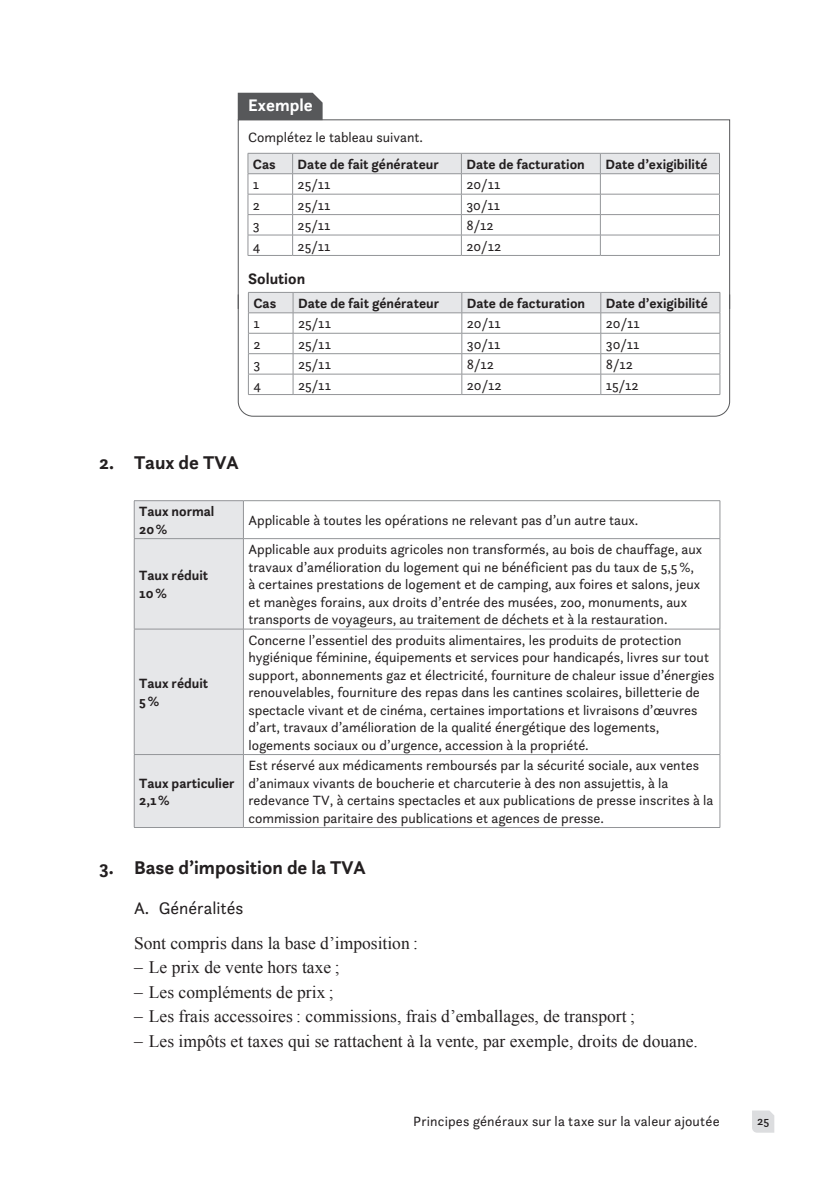
<style>
.page{position:relative;width:819px;height:1191px;background:#fff}
.page>*{position:absolute;margin:0;border:0;box-sizing:border-box;transform-origin:0 0}
.t1{font:700 19.25px "Questa Sans";color:#231f20}
.t2{font:17.5px "Times New Roman";color:#231f20}
.t3{font:17.5px "Questa Sans";color:#231f20}
.t4{font:700 17.5px "Questa Sans";color:#fff}
.t5{font:700 15.75px "Questa Sans";color:#231f20}
.t6{font:14px/17.5px "Questa Sans";color:#231f20}
.t7{font:700 14px/17.5px "Questa Sans";color:#231f20}
.t8{font:500 12.25px "Questa Sans";color:#231f20}
.s1{font-family:"Nimrod MT Std"}
</style>
<div class="page">
<svg style="left:752px;top:1110px;width:22px;height:22px"></svg>
<div style="left:238px;top:93px;width:84px;height:27px;background:#57585a"></div>
<svg style="left:238px;top:294px;width:492px;height:122px"></svg>
<hr style="left:248px;top:394px;width:45px;height:1px;background:#939598">
<hr style="left:293px;top:394px;width:169px;height:1px;background:#939598">
<hr style="left:462px;top:394px;width:138px;height:1px;background:#939598">
<hr style="left:600px;top:394px;width:120px;height:1px;background:#939598">
<svg style="left:248px;top:292px;width:472px;height:102px"></svg>
<hr style="left:248px;top:312px;width:45px;height:1px;background:#939598">
<hr style="left:293px;top:312px;width:169px;height:1px;background:#939598">
<hr style="left:462px;top:312px;width:138px;height:1px;background:#939598">
<div style="left:135px;top:501px;width:108px;height:326px;background:#e6e7e9"></div>
<hr style="left:134px;top:538px;width:109px;height:1px;background:#939598">
<hr style="left:243px;top:538px;width:477px;height:1px;background:#939598">
<hr style="left:134px;top:629px;width:109px;height:1px;background:#939598">
<hr style="left:243px;top:629px;width:477px;height:1px;background:#939598">
<hr style="left:134px;top:754px;width:109px;height:1px;background:#939598">
<hr style="left:243px;top:754px;width:477px;height:1px;background:#939598">
<hr style="left:243px;top:500px;width:477px;height:1px;background:#939598">
<hr style="left:719px;top:501px;width:1px;height:37px;background:#939598">
<hr style="left:719px;top:539px;width:1px;height:90px;background:#939598">
<hr style="left:719px;top:629px;width:1px;height:125px;background:#939598">
<hr style="left:719px;top:754px;width:1px;height:73px;background:#939598">
<hr style="left:243px;top:827px;width:477px;height:1px;background:#939598">
<hr style="left:134px;top:500px;width:109px;height:1px;background:#939598">
<hr style="left:134px;top:501px;width:1px;height:37px;background:#939598">
<hr style="left:243px;top:501px;width:1px;height:37px;background:#939598">
<hr style="left:134px;top:539px;width:1px;height:90px;background:#939598">
<hr style="left:243px;top:539px;width:1px;height:90px;background:#939598">
<hr style="left:134px;top:629px;width:1px;height:125px;background:#939598">
<hr style="left:243px;top:629px;width:1px;height:125px;background:#939598">
<hr style="left:134px;top:754px;width:1px;height:73px;background:#939598">
<hr style="left:243px;top:754px;width:1px;height:73px;background:#939598">
<hr style="left:134px;top:827px;width:109px;height:1px;background:#939598">
<hr style="left:248px;top:255px;width:44px;height:1px;background:#939598">
<hr style="left:292px;top:255px;width:169px;height:1px;background:#939598">
<hr style="left:461px;top:255px;width:139px;height:1px;background:#939598">
<hr style="left:600px;top:255px;width:119px;height:1px;background:#939598">
<svg style="left:248px;top:153px;width:472px;height:102px"></svg>
<hr style="left:248px;top:173px;width:44px;height:1px;background:#939598">
<hr style="left:292px;top:173px;width:169px;height:1px;background:#939598">
<hr style="left:461px;top:173px;width:139px;height:1px;background:#939598">
<hr style="left:600px;top:173px;width:119px;height:1px;background:#939598">
<p class="t4" style="left:248px;top:94px;width:66px">Exemple</p>
<p class="t6" style="left:248px;top:128px;width:176px">Complétez le tableau suivant.</p>
<p class="t7" style="left:253px;top:155px;width:24px">Cas</p>
<p class="t7" style="left:297px;top:155px;width:143px">Date de fait générateur</p>
<p class="t7" style="left:466px;top:155px;width:120px">Date de facturation</p>
<p class="t7" style="left:605px;top:155px;width:104px">Date d’exigibilité</p>
<p class="t6" style="left:253px;top:175px;width:8px">1</p>
<p class="t6" style="left:297px;top:175px;width:34px">25/11</p>
<p class="t6" style="left:466px;top:175px;width:36px">20/11</p>
<p class="t6" style="left:253px;top:196px;width:9px">2</p>
<p class="t6" style="left:297px;top:196px;width:34px">25/11</p>
<p class="t6" style="left:466px;top:196px;width:35px">30/11</p>
<p class="t6" style="left:253px;top:216px;width:8px">3</p>
<p class="t6" style="left:297px;top:216px;width:34px">25/11</p>
<p class="t6" style="left:466px;top:216px;width:29px">8/12</p>
<p class="t6" style="left:253px;top:237px;width:9px">4</p>
<p class="t6" style="left:297px;top:237px;width:34px">25/11</p>
<p class="t6" style="left:466px;top:237px;width:36px">20/12</p>
<p class="t5" style="left:248px;top:269px;width:59px">Solution</p>
<p class="t7" style="left:253px;top:294px;width:24px">Cas</p>
<p class="t7" style="left:298px;top:294px;width:143px">Date de fait générateur</p>
<p class="t7" style="left:467px;top:294px;width:120px">Date de facturation</p>
<p class="t7" style="left:605px;top:294px;width:104px">Date d’exigibilité</p>
<p class="t6" style="left:253px;top:314px;width:8px">1</p>
<p class="t6" style="left:298px;top:314px;width:34px">25/11</p>
<p class="t6" style="left:467px;top:314px;width:36px">20/11</p>
<p class="t6" style="left:605px;top:314px;width:36px">20/11</p>
<p class="t6" style="left:253px;top:335px;width:9px">2</p>
<p class="t6" style="left:298px;top:335px;width:34px">25/11</p>
<p class="t6" style="left:467px;top:335px;width:35px">30/11</p>
<p class="t6" style="left:605px;top:335px;width:35px">30/11</p>
<p class="t6" style="left:253px;top:355px;width:8px">3</p>
<p class="t6" style="left:298px;top:355px;width:34px">25/11</p>
<p class="t6" style="left:467px;top:355px;width:29px">8/12</p>
<p class="t6" style="left:605px;top:355px;width:29px">8/12</p>
<p class="t6" style="left:253px;top:376px;width:9px">4</p>
<p class="t6" style="left:298px;top:376px;width:34px">25/11</p>
<p class="t6" style="left:467px;top:376px;width:36px">20/12</p>
<p class="t6" style="left:605px;top:376px;width:34px">15/12</p>
<h1 class="t1" style="left:99px;top:450px;width:141px">2. Taux de TVA</h1>
<p class="t7" style="left:139px;top:502px;width:77px">Taux normal<br>20%</p>
<p class="t6" style="left:248px;top:511px;width:391px">Applicable à toutes les opérations ne relevant pas d’un autre taux.</p>
<p class="t7" style="left:139px;top:566px;width:71px">Taux réduit<br>10%</p>
<p class="t6" style="left:248px;top:540px;width:455px">Applicable aux produits agricoles non transformés, au bois de chauffage, aux travaux d’amélioration du logement qui ne bénéficient pas du taux de 5,5%, à certaines prestations de logement et de camping, aux foires et salons, jeux et manèges forains, aux droits d’entrée des musées, zoo, monuments, aux transports de voyageurs, au traitement de déchets et à la restauration.</p>
<p class="t7" style="left:139px;top:674px;width:71px">Taux réduit<br>5%</p>
<p class="t6" style="left:248px;top:631px;width:467px">Concerne l’essentiel des produits alimentaires, les produits de protection hygiénique féminine, équipements et services pour handicapés, livres sur tout support, abonnements gaz et électricité, fourniture de chaleur issue d’énergies renouvelables, fourniture des repas dans les cantines scolaires, billetterie de spectacle vivant et de cinéma, certaines importations et livraisons d’œuvres d’art, travaux d’amélioration de la qualité énergétique des logements, logements sociaux ou d’urgence, accession à la propriété.</p>
<p class="t6" style="left:248px;top:756px;width:466px">Est réservé aux médicaments remboursés par la sécurité sociale, aux ventes d’animaux vivants de boucherie et charcuterie à des non assujettis, à la redevance TV, à certains spectacles et aux publications de presse inscrites à la commission paritaire des publications et agences de presse.</p>
<h1 class="t1" style="left:99px;top:854px;width:268px">3. Base d’imposition de la TVA</h1>
<p class="t3" style="left:134px;top:897px;width:111px">A. Généralités</p>
<p class="t2" style="left:134px;top:931px;width:285px">Sont compris dans la base d’imposition :</p>
<p class="t2" style="left:134px;top:955px;width:207px"><span class="s1">–</span> Le prix de vente hors taxe ;</p>
<p class="t2" style="left:134px;top:980px;width:201px"><span class="s1">–</span> Les compléments de prix ;</p>
<p class="t2" style="left:134px;top:1004px;width:502px"><span class="s1">–</span> Les frais accessoires : commissions, frais d’emballages, de transport ;</p>
<p class="t2" style="left:134px;top:1029px;width:565px"><span class="s1">–</span> Les impôts et taxes qui se rattachent à la vente, par exemple, droits de douane.</p>
<p class="t7" style="left:139px;top:774px;width:97px">Taux particulier<br>2,1%</p>
<p class="t6" style="left:413px;top:1112px;width:308px">Principes généraux sur la taxe sur la valeur ajoutée</p>
<p class="t8" style="left:757px;top:1112px;width:14px">25</p>
</div>
